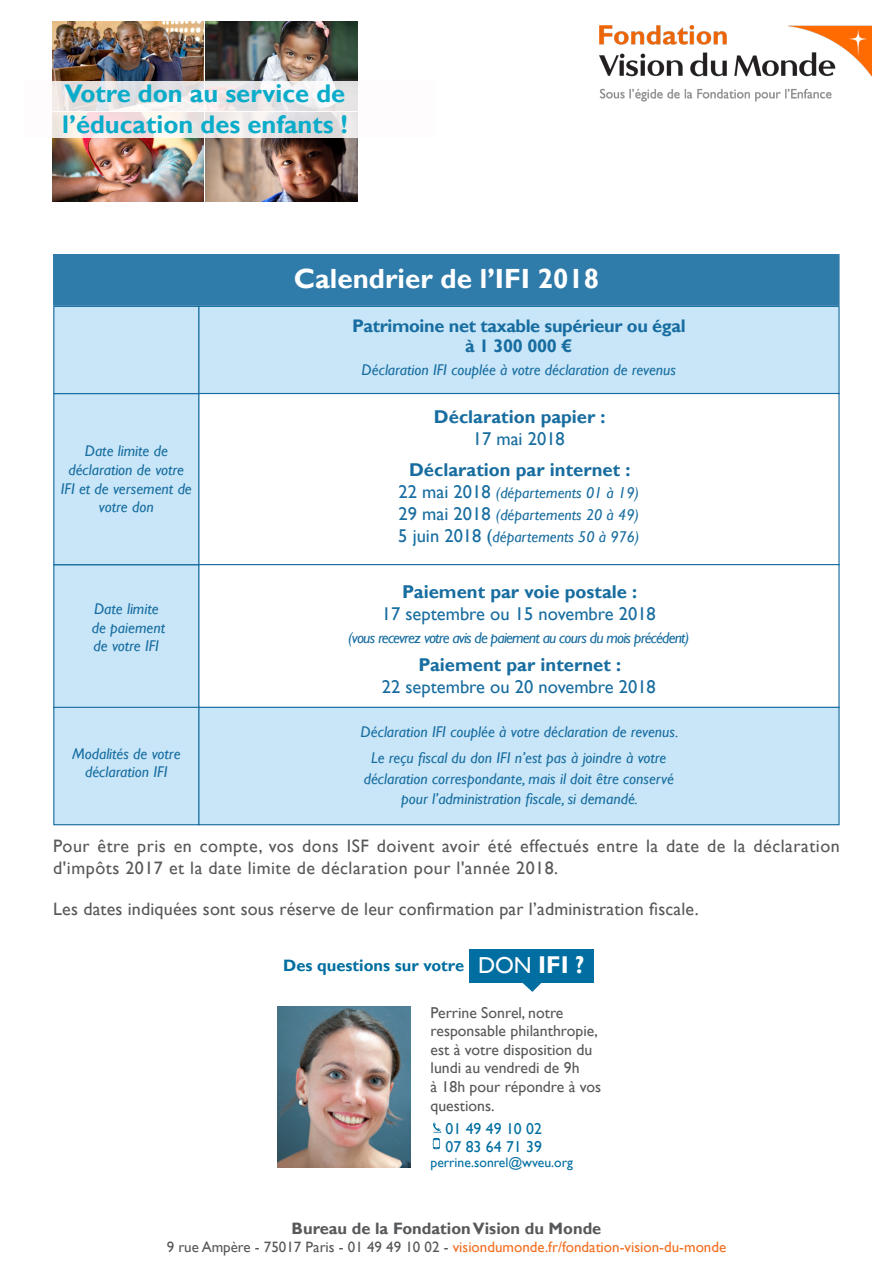
<style>
.page{position:relative;width:893px;height:1263px;background:#fff}
.page>*{position:absolute;margin:0;border:0;box-sizing:border-box;transform-origin:0 0}
.t1{font:700 27.75px "Gill Sans";color:#fff}
.t2{font:700 25.5px/31.5px "Gill Sans";color:#0bacca}
.t3{font:700 24.3px "Gill Sans";color:#fff}
.t4{font:700 18.45px "Gill Sans";color:#186da0}
.t5{font:18.45px "Gill Sans";color:#186da0}
.t6{font:700 18.15px "Gill Sans";letter-spacing:-.02em;color:#186da0}
.t7{font:18px/21.6px "Gill Sans";letter-spacing:.03em;color:#57585a}
.t8{font:18px "Gill Sans";letter-spacing:.01em;color:#57585a}
.t9{font:700 16.5px "Gill Sans";color:#57585a}
.t10{font:700 16.5px "Gill Sans";color:#006ea0}
.t11{font:15.75px/18.6px "Gill Sans";color:#57585a}
.t12{font:15.75px/17.5px "Gill Sans";color:#006ea0}
.t13{font:italic 15.6px/18.8px "Gill Sans";color:#186da0;text-align:center}
.t14{font:italic 15.6px "Gill Sans";letter-spacing:-.05em;color:#186da0}
.t15{font:15px "Gill Sans";color:#f36e21}
.t16{font:13.65px "Gill Sans";color:#006ea0}
.s1{font-style:normal;font-size:18.45px}
.s2{font-weight:400;font-size:23.1px}
.s3{color:#57585a}
</style>
<div class="page">
<div style="left:199px;top:306px;width:640px;height:88px;background:#c8e6f8"></div>
<div style="left:198px;top:306px;width:642px;height:88px;border:1px solid #186da0"></div>
<div style="left:54px;top:255px;width:785px;height:50px;background:#2f7ba9"></div>
<div style="left:53px;top:254px;width:787px;height:52px;border:1px solid #186da0"></div>
<div style="left:198px;top:393px;width:642px;height:172px;border:1px solid #186da0"></div>
<div style="left:198px;top:564px;width:642px;height:144px;border:1px solid #186da0"></div>
<div style="left:54px;top:393px;width:145px;height:172px;background:#c8e6f8"></div>
<div style="left:53px;top:393px;width:146px;height:172px;border:1px solid #186da0"></div>
<div style="left:54px;top:565px;width:145px;height:143px;background:#c8e6f8"></div>
<div style="left:53px;top:564px;width:146px;height:144px;border:1px solid #186da0"></div>
<div style="left:53px;top:306px;width:146px;height:88px;background:#c8e6f8;border:1px solid #186da0"></div>
<div style="left:199px;top:707px;width:640px;height:118px;background:#c8e6f8"></div>
<div style="left:198px;top:707px;width:642px;height:118px;border:1px solid #186da0"></div>
<div style="left:54px;top:707px;width:145px;height:118px;background:#c8e6f8"></div>
<div style="left:53px;top:707px;width:146px;height:118px;border:1px solid #186da0"></div>
<div style="left:469px;top:949px;width:125px;height:34px;background:#006ea0"></div>
<svg style="left:522px;top:983px;width:19px;height:9px"></svg>
<img style="left:278px;top:1007px;width:132px;height:161px">
<svg style="left:432px;top:1122px;width:9px;height:27px"></svg>
<img style="left:52px;top:22px;width:151px;height:59px">
<img style="left:206px;top:22px;width:152px;height:59px">
<img style="left:206px;top:137px;width:151px;height:64px">
<img style="left:52px;top:137px;width:151px;height:64px">
<svg style="left:52px;top:81px;width:306px;height:56px"></svg>
<img style="left:599px;top:25px;width:272px;height:77px">
<p class="t2" style="left:62px;top:78px;width:287px">Votre don au service de l’éducation des enfants !</p>
<h1 class="t1" style="left:294px;top:262px;width:307px">Calendrier de l’IFI 2018</h1>
<p class="t13" style="left:85px;top:442px;width:85px">Date limite de</p>
<p class="t13" style="left:61px;top:460px;width:133px">déclaration de votre<br>IFI et de versement de votre don</p>
<p class="t13" style="left:94px;top:600px;width:66px">Date limite</p>
<p class="t13" style="left:92px;top:618px;width:75px">de paiement</p>
<p class="t13" style="left:94px;top:637px;width:67px">de votre IFI</p>
<p class="t13" style="left:72px;top:744px;width:110px">Modalités de votre déclaration IFI</p>
<p class="t6" style="left:352px;top:315px;width:335px">Patrimoine net taxable supérieur ou égal</p>
<p class="t6" style="left:465px;top:335px;width:109px">à 1 300 000 €</p>
<p class="t13" style="left:362px;top:361px;width:316px">Déclaration IFI couplée à votre déclaration de revenus</p>
<p class="t4" style="left:434px;top:406px;width:173px">Déclaration papier :</p>
<p class="t5" style="left:473px;top:428px;width:94px">17 mai 2018</p>
<p class="t4" style="left:409px;top:458px;width:223px">Déclaration par internet :</p>
<p class="t13" style="left:399px;top:483px;width:242px"><span class="s1">22 mai 2018</span> (départements 01 à 19)</p>
<p class="t13" style="left:399px;top:506px;width:242px"><span class="s1">29 mai 2018</span> (départements 20 à 49)</p>
<p class="t13" style="left:398px;top:528px;width:243px"><span class="s1">5 juin 2018 (</span>départements 50 à 976)</p>
<p class="t4" style="left:402px;top:581px;width:236px">Paiement par voie postale :</p>
<p class="t5" style="left:382px;top:603px;width:276px">17 septembre ou 15 novembre 2018</p>
<p class="t14" style="left:348px;top:628px;width:343px">(vous recevrez votre avis de paiement au cours du mois précédent)</p>
<p class="t4" style="left:418px;top:654px;width:204px">Paiement par internet :</p>
<p class="t5" style="left:382px;top:676px;width:276px">22 septembre ou 20 novembre 2018</p>
<p class="t13" style="left:361px;top:722px;width:319px">Déclaration IFI couplée à votre déclaration de revenus.</p>
<p class="t13" style="left:371px;top:748px;width:297px">Le reçu fiscal du don IFI n’est pas à joindre à votre</p>
<p class="t13" style="left:364px;top:769px;width:312px">déclaration correspondante, mais il doit être conservé</p>
<p class="t13" style="left:401px;top:790px;width:238px">pour l’administration fiscale, si demandé.</p>
<p class="t7" style="left:53px;top:836px;width:788px">Pour être pris en compte, vos dons ISF doivent avoir été effectués entre la date de la déclaration d'impôts 2017 et la date limite de déclaration pour l'année 2018.</p>
<p class="t8" style="left:53px;top:899px;width:647px">Les dates indiquées sont sous réserve de leur confirmation par l’administration fiscale.</p>
<p class="t10" style="left:283px;top:955px;width:182px">Des questions sur votre</p>
<p class="t3" style="left:478px;top:950px;width:108px"><span class="s2">DON</span> IFI ?</p>
<p class="t11" style="left:431px;top:1003px;width:172px">Perrine Sonrel, notre responsable philanthropie, est à votre disposition du lundi au vendredi de 9h<br>à 18h pour répondre à vos questions.</p>
<p class="t12" style="left:446px;top:1120px;width:98px">01 49 49 10 02<br>07 83 64 71 39</p>
<p class="t16" style="left:431px;top:1154px;width:144px">perrine.sonrel@wveu.org</p>
<p class="t9" style="left:292px;top:1218px;width:311px">Bureau de la Fondation Vision du Monde</p>
<p class="t15" style="left:167px;top:1238px;width:561px"><span class="s3">9 rue Ampère - 75017 Paris - 01 49 49 10 02 -</span> visiondumonde.fr/fondation-vision-du-monde</p>
</div>
